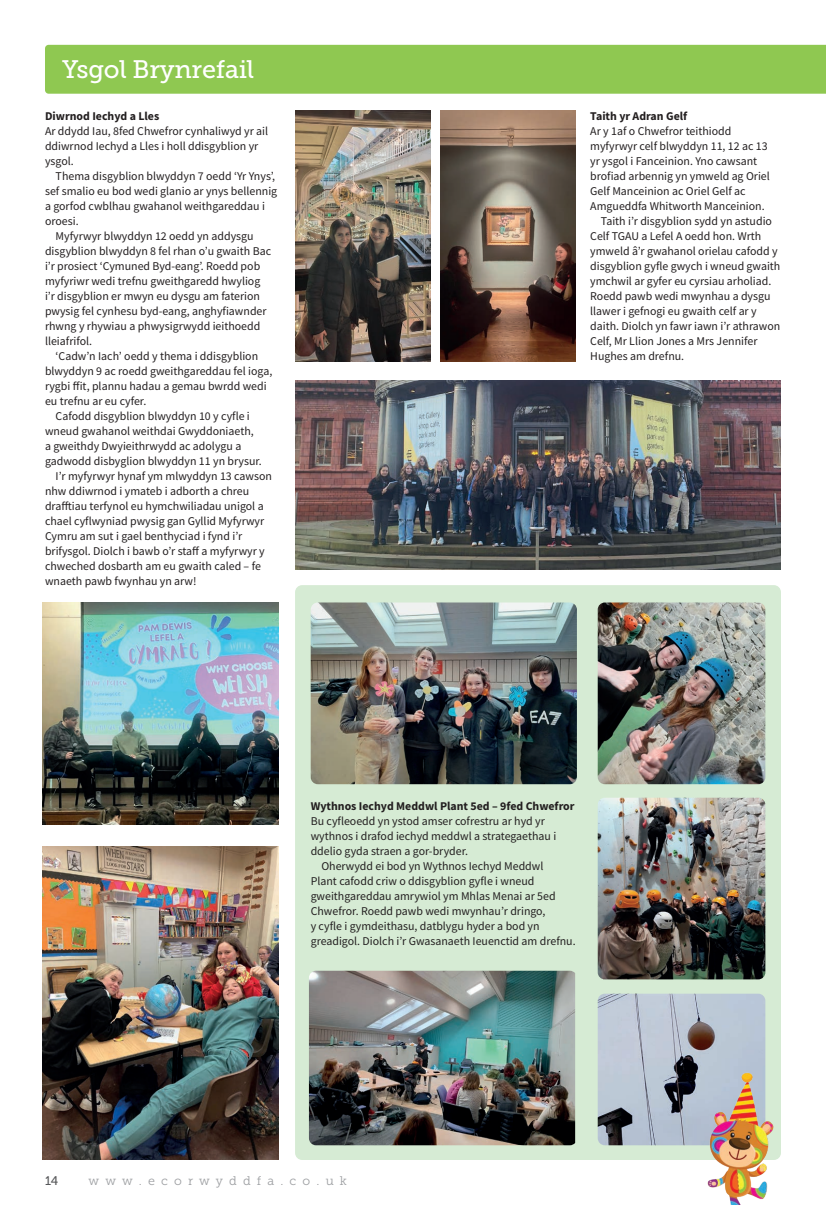
<style>
.page{position:relative;width:826px;height:1205px;background:#fff}
.page>*{position:absolute;margin:0;border:0;box-sizing:border-box;transform-origin:0 0}
.t1{font:25.25px "Museo Slab 500";letter-spacing:-.01em;color:#fff}
.t2{font:12.5px "Museo Slab 300";color:#9d9fa2}
.t3{font:12.5px "Museo Slab 500";color:#57585a}
.t4{font:11.88px/15px "Source Sans Pro";color:#231f20}
.t5{font:700 11.88px "Source Sans Pro";color:#231f20}
</style>
<div class="page">
<div style="left:295px;top:585px;width:486px;height:575px;background:#d6ebd4;border-radius:7px"></div>
<div style="left:45px;top:45px;width:781px;height:49px;background:#8fc851"></div>
<img style="left:43px;top:602px;width:235px;height:222px">
<img style="left:43px;top:846px;width:235px;height:314px">
<img style="left:440px;top:111px;width:135px;height:250px">
<img style="left:295px;top:111px;width:135px;height:250px">
<img style="left:295px;top:380px;width:486px;height:189px">
<img style="left:597px;top:602px;width:168px;height:182px">
<img style="left:597px;top:798px;width:168px;height:181px">
<img style="left:597px;top:993px;width:168px;height:152px">
<img style="left:311px;top:602px;width:266px;height:182px">
<img style="left:309px;top:971px;width:266px;height:174px">
<img style="left:705px;top:1069px;width:69px;height:136px">
<h1 class="t1" style="left:62px;top:55px;width:193px">Ysgol Brynrefail</h1>
<p class="t5" style="left:45px;top:108px;width:116px">Diwrnod Iechyd a Lles</p>
<p class="t4" style="left:45px;top:123px;width:225px">Ar ddydd Iau, 8fed Chwefror cynhaliwyd yr ail ddiwrnod Iechyd a Lles i holl ddisgyblion yr ysgol.</p>
<p class="t4" style="left:56px;top:168px;width:221px">Thema disgyblion blwyddyn 7 oedd ‘Yr Ynys’,</p>
<p class="t4" style="left:45px;top:183px;width:234px">sef smalio eu bod wedi glanio ar ynys bellennig</p>
<p class="t4" style="left:45px;top:198px;width:221px">a gorfod cwblhau gwahanol weithgareddau i</p>
<p class="t4" style="left:45px;top:213px;width:35px">oroesi.</p>
<p class="t4" style="left:56px;top:228px;width:199px">Myfyrwyr blwyddyn 12 oedd yn addysgu</p>
<p class="t4" style="left:45px;top:243px;width:227px">disgyblion blwyddyn 8 fel rhan o’u gwaith Bac</p>
<p class="t4" style="left:45px;top:258px;width:217px">i’r prosiect ‘Cymuned Byd-eang’. Roedd pob</p>
<p class="t4" style="left:45px;top:273px;width:217px">myfyriwr wedi trefnu gweithgaredd hwyliog</p>
<p class="t4" style="left:45px;top:288px;width:217px">i’r disgyblion er mwyn eu dysgu am faterion</p>
<p class="t4" style="left:45px;top:303px;width:223px">pwysig fel cynhesu byd-eang, anghyfiawnder</p>
<p class="t4" style="left:45px;top:318px;width:217px">rhwng y rhywiau a phwysigrwydd ieithoedd</p>
<p class="t4" style="left:45px;top:333px;width:49px">lleiafrifol.</p>
<p class="t4" style="left:56px;top:348px;width:204px">‘Cadw’n Iach’ oedd y thema i ddisgyblion</p>
<p class="t4" style="left:45px;top:363px;width:229px">blwyddyn 9 ac roedd gweithgareddau fel ioga,</p>
<p class="t4" style="left:45px;top:378px;width:223px">rygbi ffit, plannu hadau a gemau bwrdd wedi</p>
<p class="t4" style="left:45px;top:393px;width:103px">eu trefnu ar eu cyfer.</p>
<p class="t4" style="left:56px;top:408px;width:196px">Cafodd disgyblion blwyddyn 10 y cyfle i</p>
<p class="t4" style="left:45px;top:423px;width:210px">wneud gwahanol weithdai Gwyddoniaeth,</p>
<p class="t4" style="left:45px;top:438px;width:198px">a gweithdy Dwyieithrwydd ac adolygu a</p>
<p class="t4" style="left:45px;top:453px;width:218px">gadwodd disbyglion blwyddyn 11 yn brysur.</p>
<p class="t4" style="left:56px;top:468px;width:218px">I’r myfyrwyr hynaf ym mlwyddyn 13 cawson</p>
<p class="t4" style="left:45px;top:483px;width:206px">nhw ddiwrnod i ymateb i adborth a chreu</p>
<p class="t4" style="left:45px;top:498px;width:220px">drafftiau terfynol eu hymchwiliadau unigol a</p>
<p class="t4" style="left:45px;top:513px;width:221px">chael cyflwyniad pwysig gan Gyllid Myfyrwyr</p>
<p class="t4" style="left:45px;top:528px;width:199px">Cymru am sut i gael benthyciad i fynd i’r</p>
<p class="t4" style="left:45px;top:543px;width:221px">brifysgol. Diolch i bawb o’r staff a myfyrwyr y</p>
<p class="t4" style="left:45px;top:558px;width:217px">chweched dosbarth am eu gwaith caled – fe</p>
<p class="t4" style="left:45px;top:573px;width:153px">wnaeth pawb fwynhau yn arw!</p>
<p class="t5" style="left:590px;top:108px;width:98px">Taith yr Adran Gelf</p>
<p class="t4" style="left:590px;top:123px;width:143px">Ar y 1af o Chwefror teithiodd</p>
<p class="t4" style="left:590px;top:138px;width:179px">myfyrwyr celf blwyddyn 11, 12 ac 13</p>
<p class="t4" style="left:590px;top:153px;width:168px">yr ysgol i Fanceinion. Yno cawsant</p>
<p class="t4" style="left:590px;top:168px;width:181px">brofiad arbennig yn ymweld ag Oriel</p>
<p class="t4" style="left:590px;top:183px;width:157px">Gelf Manceinion ac Oriel Gelf ac</p>
<p class="t4" style="left:590px;top:198px;width:176px">Amgueddfa Whitworth Manceinion.</p>
<p class="t4" style="left:601px;top:213px;width:173px">Taith i’r disgyblion sydd yn astudio</p>
<p class="t4" style="left:590px;top:228px;width:173px">Celf TGAU a Lefel A oedd hon. Wrth</p>
<p class="t4" style="left:590px;top:243px;width:189px">ymweld â’r gwahanol orielau cafodd y</p>
<p class="t4" style="left:590px;top:258px;width:192px">disgyblion gyfle gwych i wneud gwaith</p>
<p class="t4" style="left:590px;top:273px;width:183px">ymchwil ar gyfer eu cyrsiau arholiad.</p>
<p class="t4" style="left:590px;top:288px;width:182px">Roedd pawb wedi mwynhau a dysgu</p>
<p class="t4" style="left:590px;top:303px;width:168px">llawer i gefnogi eu gwaith celf ar y</p>
<p class="t4" style="left:590px;top:318px;width:191px">daith. Diolch yn fawr iawn i’r athrawon</p>
<p class="t4" style="left:590px;top:333px;width:169px">Celf, Mr Llion Jones a Mrs Jennifer</p>
<p class="t4" style="left:590px;top:348px;width:95px">Hughes am drefnu.</p>
<p class="t5" style="left:311px;top:798px;width:265px">Wythnos Iechyd Meddwl Plant 5ed – 9fed Chwefror</p>
<p class="t4" style="left:311px;top:813px;width:247px">Bu cyfleoedd yn ystod amser cofrestru ar hyd yr wythnos i drafod iechyd meddwl a strategaethau i ddelio gyda straen a gor-bryder.</p>
<p class="t4" style="left:311px;top:858px;width:266px;text-indent:11px">Oherwydd ei bod yn Wythnos Iechyd Meddwl<br>Plant cafodd criw o ddisgyblion gyfle i wneud gweithgareddau amrywiol ym Mhlas Menai ar 5ed Chwefror. Roedd pawb wedi mwynhau’r dringo,<br>y cyfle i gymdeithasu, datblygu hyder a bod yn greadigol. Diolch i’r Gwasanaeth Ieuenctid am drefnu.</p>
<p class="t3" style="left:45px;top:1174px;width:15px">14</p>
<p class="t2" style="left:89px;top:1174px;width:260px">w w w . e c o r w y d d f a . c o . u k</p>
</div>
